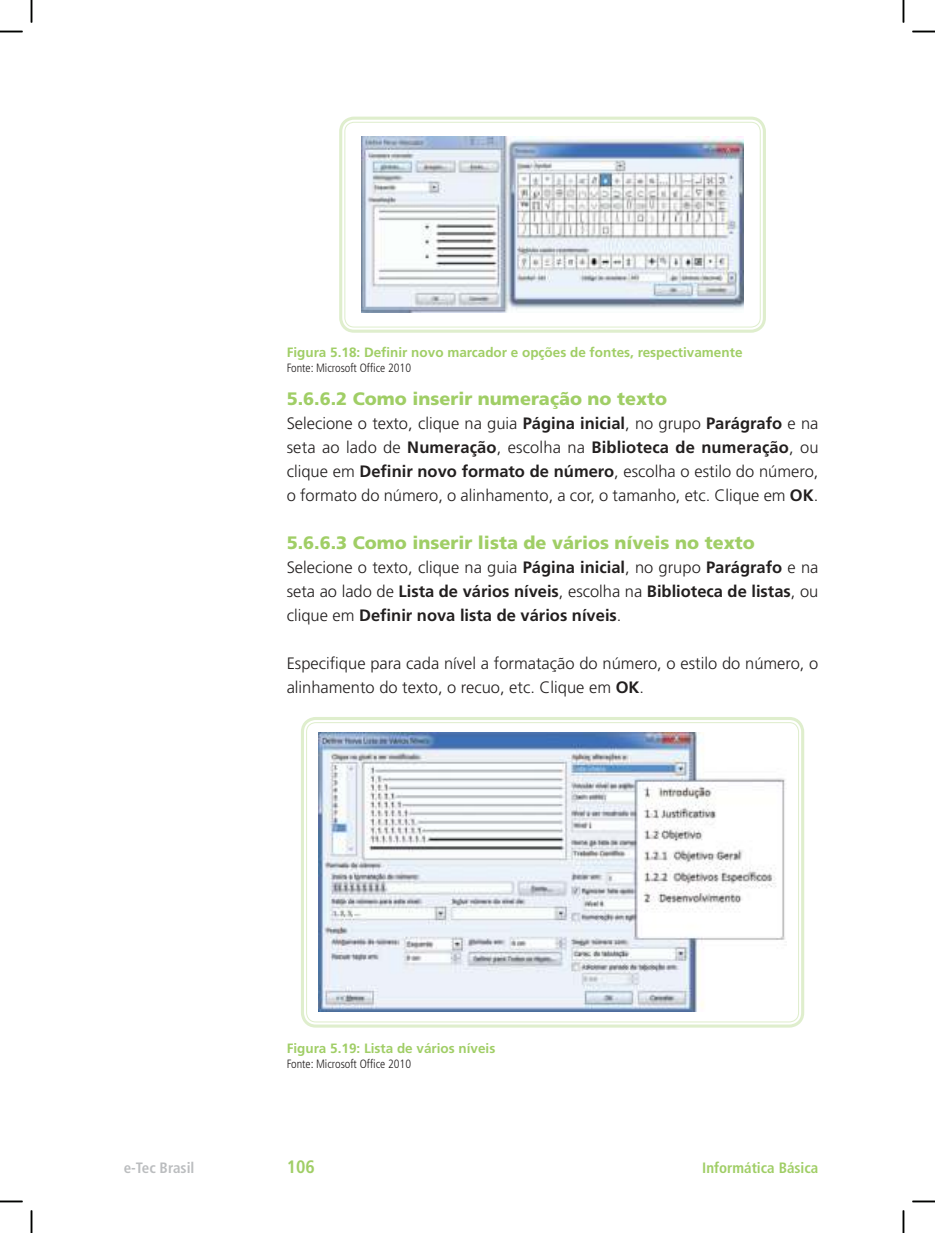
<style>
.page{position:relative;width:935px;height:1233px;background:#fff}
.page>*{position:absolute;margin:0;border:0;box-sizing:border-box;transform-origin:0 0}
.t1{font:900 18px "Frutiger LT Std";color:#a0ce66}
.t2{font:700 condensed 18px "Frutiger LT Std";color:#a0ce66}
.t3{font:300 16.5px/24px "Frutiger LT Std";color:#221f1f;text-align:justify}
.t4{font:700 16.5px/24px "Frutiger LT Std";color:#221f1f;text-align:justify}
.t5{font:700 condensed 15px "Frutiger LT Std";color:#a0ce66}
.t6{font:700 condensed 15px "Frutiger LT Std";color:#bbbdbf}
.t7{font:700 13.5px "Frutiger LT Std";color:#a0ce66}
.t8{font:300 condensed 12px "Frutiger LT Std";color:#221f1f}
.s1{font-weight:700}
.s2{font-weight:300}
</style>
<div class="page">
<img style="left:361px;top:137px;width:383px;height:175px">
<div style="left:339px;top:117px;width:427px;height:216px;border:3px solid #dfeecd;border-radius:13px"></div>
<div style="left:344px;top:122px;width:417px;height:205px;border:1px solid #dfeecd;border-radius:9px"></div>
<img style="left:319px;top:732px;width:466px;height:279px">
<div style="left:301px;top:717px;width:503px;height:310px;border:3px solid #dfeecd;border-radius:13px"></div>
<div style="left:306px;top:722px;width:493px;height:300px;border:1px solid #dfeecd;border-radius:9px"></div>
<hr style="left:0;top:1200px;width:22px;height:2px;background:#000500">
<hr style="left:912px;top:1200px;width:23px;height:2px;background:#000500">
<hr style="left:902px;top:0;width:2px;height:23px;background:#000500">
<hr style="left:902px;top:1210px;width:2px;height:22px;background:#000500">
<svg style="left:0;top:31px;width:22px;height:1px"></svg>
<svg style="left:912px;top:31px;width:23px;height:1px"></svg>
<svg style="left:31px;top:0;width:1px;height:23px"></svg>
<svg style="left:31px;top:1210px;width:1px;height:22px"></svg>
<p class="t7" style="left:287px;top:345px;width:457px">Figura 5.18: Definir novo marcador e opções de fontes, respectivamente</p>
<p class="t8" style="left:287px;top:361px;width:126px">Fonte: Microsoft Office 2010</p>
<p class="t1" style="left:287px;top:389px;width:382px">5.6.6.2 Como inserir numeração no texto</p>
<p class="t3" style="left:287px;top:411px;width:533px">Selecione o texto, clique na guia <span class="s1">Página inicial</span>, no grupo <span class="s1">Parágrafo</span> e na seta ao lado de <span class="s1">Numeração</span>, escolha na <span class="s1">Biblioteca de numeração</span>, ou clique em <span class="s1">Definir novo formato de número</span>, escolha o estilo do número, o formato do número, o alinhamento, a cor, o tamanho, etc. Clique em <span class="s1">OK</span>.</p>
<p class="t1" style="left:287px;top:533px;width:469px">5.6.6.3 Como inserir lista de vários níveis no texto</p>
<p class="t4" style="left:287px;top:555px;width:533px"><span class="s2">Selecione o texto, clique na guia</span> Página inicial<span class="s2">, no grupo</span> Parágrafo <span class="s2">e na seta ao lado de</span> Lista de vários níveis<span class="s2">, escolha na</span> Biblioteca de listas<span class="s2">, ou clique em</span> Definir nova lista de vários níveis<span class="s2">.</span></p>
<p class="t3" style="left:287px;top:651px;width:533px">Especifique para cada nível a formatação do número, o estilo do número, o alinhamento do texto, o recuo, etc. Clique em <span class="s1">OK</span>.</p>
<p class="t7" style="left:287px;top:1041px;width:210px">Figura 5.19: Lista de vários níveis</p>
<p class="t8" style="left:287px;top:1057px;width:126px">Fonte: Microsoft Office 2010</p>
<p class="t6" style="left:124px;top:1159px;width:72px">e-Tec Brasil</p>
<p class="t2" style="left:287px;top:1157px;width:30px">106</p>
<p class="t5" style="left:702px;top:1159px;width:118px">Informática Básica</p>
</div>
